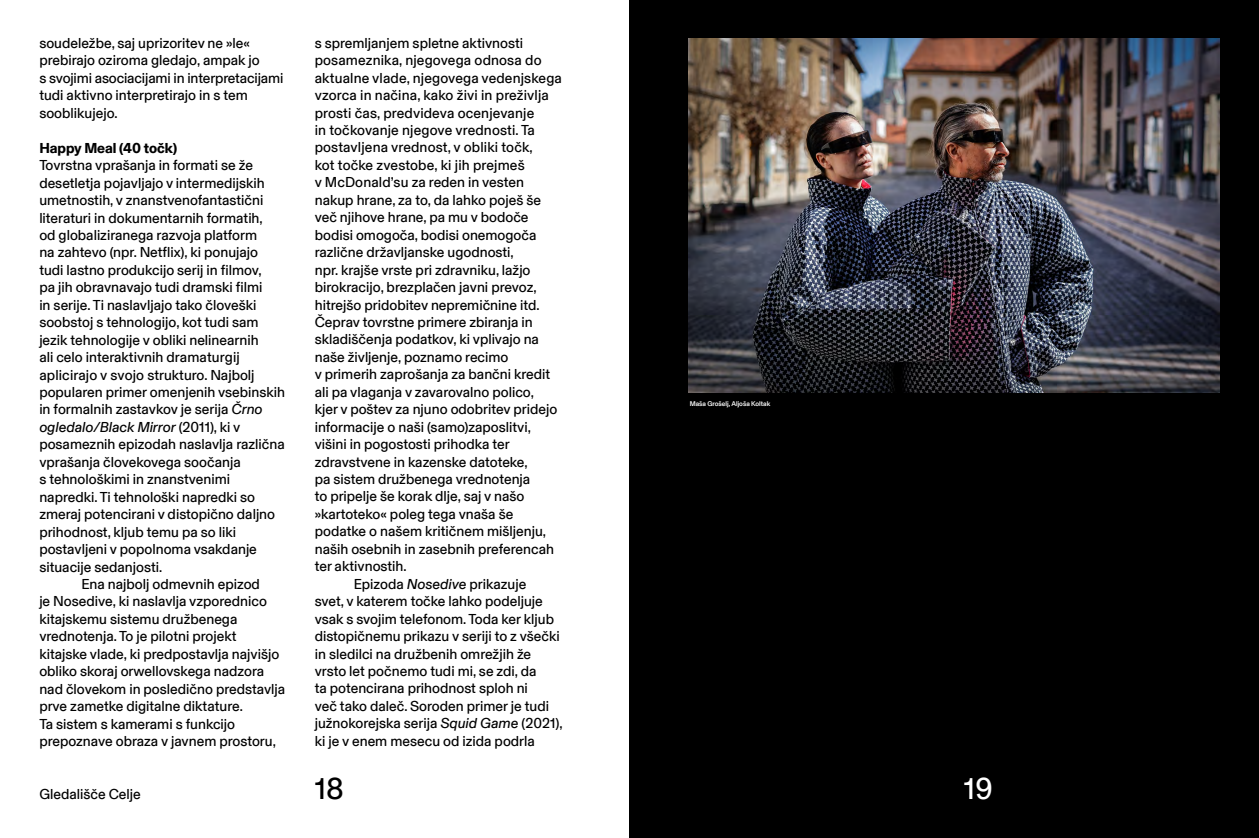
<style>
.page{position:relative;width:1259px;height:838px;background:#fff}
.page>*{position:absolute;margin:0;border:0;box-sizing:border-box;transform-origin:0 0}
.t1{font:30px "Basel Grotesk";color:#000}
.t2{font:30px "Basel Grotesk";color:#fff}
.t3{font:14.25px/17.4px "Basel Grotesk";color:#000}
.t4{font:italic 14.25px "Basel Grotesk";color:#000}
.t5{font:700 14.25px "Basel Grotesk";color:#000}
.t6{font:500 6.75px "Basel Grotesk";color:#fff}
.s1{font-style:italic}
.s2{font-style:normal}
</style>
<div class="page">
<div style="left:629px;top:0;width:630px;height:838px;background:#000"></div>
<img style="left:688px;top:39px;width:531px;height:354px">
<p class="t3" style="left:39px;top:34px;width:246px">soudeležbe, saj uprizoritev ne »le« prebirajo oziroma gledajo, ampak jo<br>s svojimi asociacijami in interpretacijami tudi aktivno interpretirajo in s tem sooblikujejo.</p>
<p class="t5" style="left:39px;top:138px;width:139px">Happy Meal (40 točk)</p>
<p class="t3" style="left:39px;top:156px;width:215px">Tovrstna vprašanja in formati se že</p>
<p class="t3" style="left:39px;top:173px;width:227px">desetletja pojavljajo v intermedijskih</p>
<p class="t3" style="left:39px;top:191px;width:226px">umetnostih, v znanstvenofantastični</p>
<p class="t3" style="left:39px;top:208px;width:225px">literaturi in dokumentarnih formatih,</p>
<p class="t3" style="left:39px;top:226px;width:219px">od globaliziranega razvoja platform</p>
<p class="t3" style="left:39px;top:243px;width:220px">na zahtevo (npr. Netflix), ki ponujajo</p>
<p class="t3" style="left:39px;top:261px;width:224px">tudi lastno produkcijo serij in filmov,</p>
<p class="t3" style="left:39px;top:278px;width:225px">pa jih obravnavajo tudi dramski filmi</p>
<p class="t3" style="left:39px;top:295px;width:219px">in serije. Ti naslavljajo tako človeški</p>
<p class="t3" style="left:39px;top:313px;width:221px">soobstoj s tehnologijo, kot tudi sam</p>
<p class="t3" style="left:39px;top:330px;width:221px">jezik tehnologije v obliki nelinearnih</p>
<p class="t3" style="left:39px;top:348px;width:202px">ali celo interaktivnih dramaturgij</p>
<p class="t3" style="left:39px;top:365px;width:217px">aplicirajo v svojo strukturo. Najbolj</p>
<p class="t3" style="left:39px;top:383px;width:247px">popularen primer omenjenih vsebinskih</p>
<p class="t3" style="left:39px;top:400px;width:225px">in formalnih zastavkov je serija <span class="s1">Črno</span></p>
<p class="t4" style="left:39px;top:417px;width:203px">ogledalo/Black Mirror <span class="s2">(2011), ki v</span></p>
<p class="t3" style="left:39px;top:435px;width:247px">posameznih epizodah naslavlja različna</p>
<p class="t3" style="left:39px;top:452px;width:203px">vprašanja človekovega soočanja</p>
<p class="t3" style="left:39px;top:470px;width:192px">s tehnološkimi in znanstvenimi</p>
<p class="t3" style="left:39px;top:487px;width:217px">napredki. Ti tehnološki napredki so</p>
<p class="t3" style="left:39px;top:505px;width:237px">zmeraj potencirani v distopično daljno</p>
<p class="t3" style="left:39px;top:522px;width:198px">prihodnost, kljub temu pa so liki</p>
<p class="t3" style="left:39px;top:540px;width:219px">postavljeni v popolnoma vsakdanje</p>
<p class="t3" style="left:39px;top:557px;width:124px">situacije sedanjosti.</p>
<p class="t3" style="left:81px;top:574px;width:180px">Ena najbolj odmevnih epizod</p>
<p class="t3" style="left:39px;top:592px;width:229px">je Nosedive, ki naslavlja vzporednico</p>
<p class="t3" style="left:39px;top:609px;width:200px">kitajskemu sistemu družbenega</p>
<p class="t3" style="left:39px;top:627px;width:199px">vrednotenja. To je pilotni projekt</p>
<p class="t3" style="left:39px;top:644px;width:241px">kitajske vlade, ki predpostavlja najvišjo</p>
<p class="t3" style="left:39px;top:662px;width:226px">obliko skoraj orwellovskega nadzora</p>
<p class="t3" style="left:39px;top:679px;width:247px">nad človekom in posledično predstavlja</p>
<p class="t3" style="left:39px;top:697px;width:205px">prve zametke digitalne diktature.</p>
<p class="t3" style="left:39px;top:714px;width:197px">Ta sistem s kamerami s funkcijo</p>
<p class="t3" style="left:39px;top:731px;width:238px">prepoznave obraza v javnem prostoru,</p>
<p class="t3" style="left:315px;top:34px;width:210px">s spremljanjem spletne aktivnosti</p>
<p class="t3" style="left:315px;top:51px;width:228px">posameznika, njegovega odnosa do</p>
<p class="t3" style="left:315px;top:68px;width:249px">aktualne vlade, njegovega vedenjskega</p>
<p class="t3" style="left:315px;top:86px;width:236px">vzorca in načina, kako živi in preživlja</p>
<p class="t3" style="left:315px;top:103px;width:221px">prosti čas, predvideva ocenjevanje</p>
<p class="t3" style="left:315px;top:121px;width:222px">in točkovanje njegove vrednosti. Ta</p>
<p class="t3" style="left:315px;top:138px;width:220px">postavljena vrednost, v obliki točk,</p>
<p class="t3" style="left:315px;top:156px;width:211px">kot točke zvestobe, ki jih prejmeš</p>
<p class="t3" style="left:315px;top:173px;width:211px">v McDonald’su za reden in vesten</p>
<p class="t3" style="left:315px;top:191px;width:228px">nakup hrane, za to, da lahko poješ še</p>
<p class="t3" style="left:315px;top:208px;width:215px">več njihove hrane, pa mu v bodoče</p>
<p class="t3" style="left:315px;top:225px;width:223px">bodisi omogoča, bodisi onemogoča</p>
<p class="t3" style="left:315px;top:243px;width:201px">različne državljanske ugodnosti,</p>
<p class="t3" style="left:315px;top:260px;width:217px">npr. krajše vrste pri zdravniku, lažjo</p>
<p class="t3" style="left:315px;top:278px;width:223px">birokracijo, brezplačen javni prevoz,</p>
<p class="t3" style="left:315px;top:295px;width:226px">hitrejšo pridobitev nepremičnine itd.</p>
<p class="t3" style="left:315px;top:313px;width:220px">Čeprav tovrstne primere zbiranja in</p>
<p class="t3" style="left:315px;top:330px;width:226px">skladiščenja podatkov, ki vplivajo na</p>
<p class="t3" style="left:315px;top:348px;width:195px">naše življenje, poznamo recimo</p>
<p class="t3" style="left:315px;top:365px;width:237px">v primerih zaprošanja za bančni kredit</p>
<p class="t3" style="left:315px;top:382px;width:221px">ali pa vlaganja v zavarovalno polico,</p>
<p class="t3" style="left:315px;top:400px;width:244px">kjer v poštev za njuno odobritev pridejo</p>
<p class="t3" style="left:315px;top:417px;width:218px">informacije o naši (samo)zaposlitvi,</p>
<p class="t3" style="left:315px;top:435px;width:196px">višini in pogostosti prihodka ter</p>
<p class="t3" style="left:315px;top:452px;width:214px">zdravstvene in kazenske datoteke,</p>
<p class="t3" style="left:315px;top:470px;width:217px">pa sistem družbenega vrednotenja</p>
<p class="t3" style="left:315px;top:487px;width:211px">to pripelje še korak dlje, saj v našo</p>
<p class="t3" style="left:315px;top:504px;width:200px">»kartoteko« poleg tega vnaša še</p>
<p class="t3" style="left:315px;top:522px;width:233px">podatke o našem kritičnem mišljenju,</p>
<p class="t3" style="left:315px;top:539px;width:241px">naših osebnih in zasebnih preferencah</p>
<p class="t3" style="left:315px;top:557px;width:93px">ter aktivnostih.</p>
<p class="t3" style="left:354px;top:574px;width:174px">Epizoda <span class="s1">Nosedive</span> prikazuje</p>
<p class="t3" style="left:315px;top:592px;width:229px">svet, v katerem točke lahko podeljuje</p>
<p class="t3" style="left:315px;top:609px;width:241px">vsak s svojim telefonom. Toda ker kljub</p>
<p class="t3" style="left:315px;top:627px;width:246px">distopičnemu prikazu v seriji to z všečki</p>
<p class="t3" style="left:315px;top:644px;width:218px">in sledilci na družbenih omrežjih že</p>
<p class="t3" style="left:315px;top:661px;width:223px">vrsto let počnemo tudi mi, se zdi, da</p>
<p class="t3" style="left:315px;top:679px;width:215px">ta potencirana prihodnost sploh ni</p>
<p class="t3" style="left:315px;top:696px;width:236px">več tako daleč. Soroden primer je tudi</p>
<p class="t3" style="left:315px;top:714px;width:249px">južnokorejska serija <span class="s1">Squid Game</span> (2021),</p>
<p class="t3" style="left:315px;top:731px;width:222px">ki je v enem mesecu od izida podrla</p>
<p class="t6" style="left:690px;top:399px;width:82px">Maša Grošelj, Aljoša Koltak</p>
<p class="t3" style="left:39px;top:784px;width:103px">Gledališče Celje</p>
<h1 class="t1" style="left:315px;top:767px;width:31px">18</h1>
<h1 class="t2" style="left:964px;top:767px;width:30px">19</h1>
</div>
